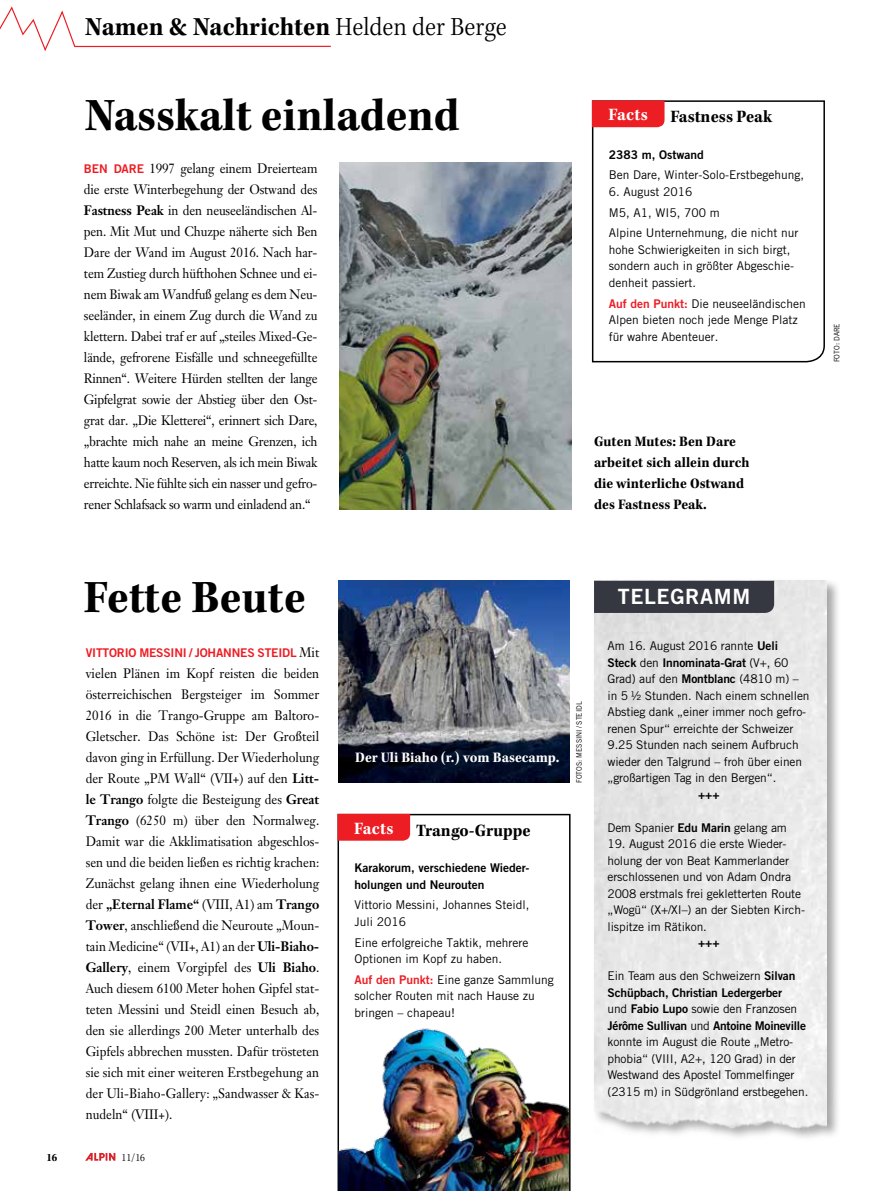
<style>
.page{position:relative;width:893px;height:1191px;background:#fff}
.page>*{position:absolute;margin:0;border:0;box-sizing:border-box;transform-origin:0 0}
.t1{font:48px "Kepler Std Bold Scn";color:#000}
.t2{font:27px "Kepler Std Bold Scn";color:#000}
.t3{font:21px "Trade Gothic LT Std Bd 2";letter-spacing:.03em;color:#fff}
.t4{font:18px "Kepler Std Bold Scn";color:#000}
.t5{font:18px "Kepler Std Bold Scn";letter-spacing:.015em;color:#fff}
.t6{font:15px/21px "Kepler Std Bold Scn";color:#000}
.t7{font:15px "Kepler Std Bold Scn";color:#fff}
.t8{font:13.5px/21px "Janson Text LT Std";letter-spacing:-.01em;color:#000;text-align:justify;scale:.93 1}
.t9{font:12px/16.5px "Trade Gothic LT Std";letter-spacing:-.01em;color:#000}
.t10{font:12px/16.5px "Trade Gothic LT Std Bd 2";letter-spacing:-.01em;color:#000}
.t11{font:12px "Trade Gothic LT Std Bd 2";letter-spacing:-.015em;color:#ed1d24}
.t12{font:11.55px "Kepler Std Bold Scn";color:#000}
.t13{font:11.25px "Kepler Std Light Scn";color:#000}
.t14{font:7.5px "Trade Gothic LT Std";color:#000;scale:.93 1}
.s1{font-family:"Kepler Std Light Scn"}
.s2{font-family:"Trade Gothic LT Std Bd 2";font-size:12px;color:#ed1d24}
.s3{font-weight:700}
.s4{font-family:"Trade Gothic LT Std Bd 2";color:#ed1d24}
.s5{font-family:"Janson Text LT Std";font-size:13.5px;color:#000}
.s6{font-family:"Trade Gothic LT Std Bd 2"}
.s7{font-family:"Trade Gothic LT Std"}
</style>
<div class="page">
<svg style="left:85px;top:1152px;width:30px;height:8px"></svg>
<svg style="left:0;top:8px;width:331px;height:43px"></svg>
<img style="left:339px;top:162px;width:232px;height:347px">
<img style="left:339px;top:581px;width:231px;height:201px">
<div style="left:592px;top:578px;width:249px;height:566px;background:#000;opacity:.36"></div>
<img style="left:594px;top:581px;width:233px;height:558px">
<div style="left:594px;top:581px;width:180px;height:32px;background:#353840"></div>
<svg style="left:591px;top:100px;width:234px;height:263px"></svg>
<svg style="left:591px;top:100px;width:74px;height:28px;background:#eb292f"></svg>
<svg style="left:337px;top:813px;width:234px;height:378px"></svg>
<svg style="left:337px;top:813px;width:74px;height:28px;background:#ec2930"></svg>
<img style="left:339px;top:1018px;width:230px;height:173px">
<h2 class="t2" style="left:85px;top:12px;width:423px">Namen &amp; Nachrichten <span class="s1">Helden der Berge</span></h2>
<h1 class="t1" style="left:85px;top:88px;width:376px">Nasskalt einladend</h1>
<p class="t8" style="left:84px;top:158px;width:253px"><span class="s2">BEN DARE</span> 1997 gelang einem Dreierteam die erste Winterbegehung der Ostwand des <span class="s3">Fastness Peak</span> in den neuseeländischen Al&shy;pen. Mit Mut und Chuzpe näherte sich Ben Dare der Wand im August 2016. Nach har&shy;tem Zustieg durch hüfthohen Schnee und ei&shy;nem Biwak am Wandfuß gelang es dem Neu&shy;seeländer, in einem Zug durch die Wand zu klettern. Dabei traf er auf „steiles Mixed-Ge&shy;lände, gefrorene Eisfälle und schneegefüllte Rinnen“. Weitere Hürden stellten der lange Gipfelgrat sowie der Abstieg über den Ost&shy;grat dar. „Die Kletterei“, erinnert sich Dare, „brachte mich nahe an meine Grenzen, ich hatte kaum noch Reserven, als ich mein Biwak erreichte. Nie fühlte sich ein nasser und gefro&shy;rener Schlafsack so warm und einladend an.“</p>
<h3 class="t5" style="left:608px;top:104px;width:41px">Facts</h3>
<h3 class="t4" style="left:670px;top:106px;width:103px">Fastness Peak</h3>
<p class="t10" style="left:609px;top:146px;width:96px">2383 m, Ostwand</p>
<p class="t9" style="left:609px;top:167px;width:197px">Ben Dare, Winter-Solo-Erstbegehung,</p>
<p class="t9" style="left:609px;top:181px;width:191px;line-height:20.7px">6. August 2016<br>M5, A1, WI5, 700 m<br>Alpine Unternehmung, die nicht nur</p>
<p class="t9" style="left:609px;top:241px;width:187px">hohe Schwierigkeiten in sich birgt, sondern auch in größter Abgeschie&shy;denheit passiert.</p>
<p class="t9" style="left:609px;top:295px;width:199px"><span class="s4">Auf den Punkt:</span> Die neuseeländischen<br>Alpen bieten noch jede Menge Platz für wahre Abenteuer.</p>
<p class="t14" style="left:832px;top:362px;width:44px;rotate:-90deg">FOTO: DARE</p>
<p class="t6" style="left:594px;top:432px;width:157px">Guten Mutes: Ben Dare arbeitet sich allein durch die winterliche Ostwand des Fastness Peak.</p>
<h1 class="t1" style="left:84px;top:570px;width:223px">Fette Beute</h1>
<p class="t11" style="left:86px;top:645px;width:235px">VITTORIO MESSINI / JOHANNES STEIDL <span class="s5">Mit</span></p>
<p class="t8" style="left:86px;top:662px;width:253px">vielen Plänen im Kopf reisten die beiden österreichischen Bergsteiger im Sommer 2016 in die Trango-Gruppe am Baltoro-Gletscher. Das Schöne ist: Der Großteil davon ging in Erfüllung. Der Wiederholung der Route „PM Wall“ (VII+) auf den <span class="s3">Litt&shy;le Trango</span> folgte die Besteigung des <span class="s3">Great Trango</span> (6250 m) über den Normalweg.<br>Damit war die Akklimatisation abgeschlos&shy;sen und die beiden ließen es richtig krachen:<br>Zunächst gelang ihnen eine Wiederholung der <span class="s3">„Eternal Flame“</span> (VIII, A1) am <span class="s3">Trango Tower</span>, anschließend die Neuroute „Moun&shy;tain Medicine“ (VII+, A1) an der <span class="s3">Uli-Biaho-Gallery</span>, einem Vorgipfel des <span class="s3">Uli Biaho</span>.<br>Auch diesem 6100 Meter hohen Gipfel stat&shy;teten Messini und Steidl einen Besuch ab, den sie allerdings 200 Meter unterhalb des Gipfels abbrechen mussten. Dafür trösteten sie sich mit einer weiteren Erstbegehung an der Uli-Biaho-Gallery: „Sandwasser &amp; Kas&shy;nudeln“ (VIII+).</p>
<p class="t12" style="left:46px;top:1150px;width:12px">16</p>
<p class="t13" style="left:122px;top:1151px;width:25px">11/16</p>
<p class="t7" style="left:355px;top:748px;width:206px">Der Uli Biaho (r.) vom Basecamp.</p>
<h3 class="t5" style="left:354px;top:818px;width:41px">Facts</h3>
<h3 class="t4" style="left:416px;top:820px;width:116px">Trango-Gruppe</h3>
<p class="t10" style="left:354px;top:859px;width:175px">Karakorum, verschiedene Wieder&shy;holungen und Neurouten</p>
<p class="t9" style="left:354px;top:896px;width:176px">Vittorio Messini, Johannes Steidl,<br>Juli 2016</p>
<p class="t9" style="left:354px;top:934px;width:175px">Eine erfolgreiche Taktik, mehrere<br>Optionen im Kopf zu haben.</p>
<p class="t9" style="left:354px;top:971px;width:201px"><span class="s4">Auf den Punkt:</span> Eine ganze Sammlung solcher Routen mit nach Hause zu bringen – chapeau!</p>
<p class="t14" style="left:575px;top:783px;width:89px;rotate:-90deg">FOTOS: MESSINI / STEIDL</p>
<h3 class="t3" style="left:618px;top:584px;width:134px">TELEGRAMM</h3>
<p class="t9" style="left:608px;top:637px;width:172px">Am 16. August 2016 rannte <span class="s6">Ueli</span></p>
<p class="t10" style="left:608px;top:654px;width:182px">Steck <span class="s7">den</span> Innominata-Grat <span class="s7">(V+, 60</span></p>
<p class="t9" style="left:608px;top:670px;width:203px">Grad) auf den <span class="s6">Montblanc</span> (4810 m) – in 5 ½ Stunden. Nach einem schnellen Abstieg dank „einer immer noch gefro&shy;renen Spur“ erreichte der Schweizer 9.25 Stunden nach seinem Aufbruch wieder den Talgrund – froh über einen „großartigen Tag in den Bergen“.</p>
<p class="t10" style="left:698px;top:786px;width:23px">+++</p>
<p class="t9" style="left:608px;top:819px;width:181px">Dem Spanier <span class="s6">Edu Marin</span> gelang am</p>
<p class="t9" style="left:608px;top:835px;width:199px">19. August 2016 die erste Wieder&shy;holung der von Beat Kammerlander erschlossenen und von Adam Ondra<br>2008 erstmals frei gekletterten Route „Wogü“ (X+/XI–) an der Siebten Kirch&shy;lispitze im Rätikon.</p>
<p class="t10" style="left:698px;top:934px;width:23px">+++</p>
<p class="t9" style="left:608px;top:967px;width:189px">Ein Team aus den Schweizern <span class="s6">Silvan</span></p>
<p class="t10" style="left:608px;top:984px;width:176px">Schüpbach, Christian Ledergerber</p>
<p class="t9" style="left:608px;top:1000px;width:191px">und <span class="s6">Fabio Lupo</span> sowie den Franzosen</p>
<p class="t10" style="left:608px;top:1017px;width:200px">Jérôme Sullivan <span class="s7">und</span> Antoine Moineville</p>
<p class="t9" style="left:608px;top:1033px;width:202px">konnte im August die Route „Metro&shy;phobia“ (VIII, A2+, 120 Grad) in der Westwand des Apostel Tommelfinger (2315 m) in Südgrönland erstbegehen.</p>
</div>
